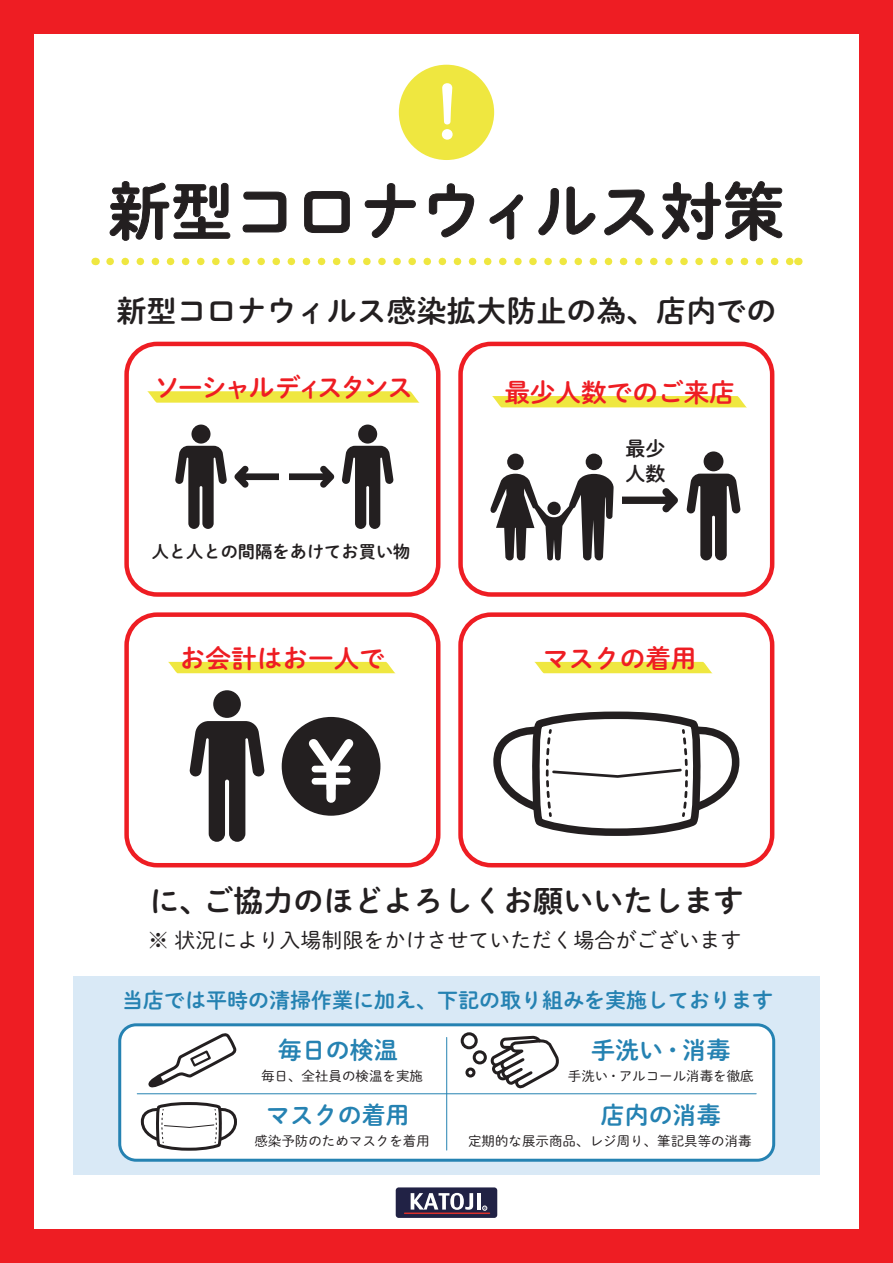
<style>
.page{position:relative;width:893px;height:1263px;background:#ee1d23}
.page>*{position:absolute;margin:0;border:0;box-sizing:border-box;transform-origin:0 0}
.t1{font:500 75.6px "Gotham Rounded";color:#fff}
.t2{font:70.95px "Shuei M Go Std B";color:#fff}
.t3{font:62.55px "Shuei M Go Std B";color:#231f20}
.t4{font:30px "Shuei M Go Std B";color:#231f20}
.t5{font:25.8px "Shuei M Go Std B";letter-spacing:-.09em;color:#ee1d23}
.t6{font:25.65px "Shuei M Go Std B";color:#ee1d23}
.t7{font:24px "Shuei M Go Std B";color:#2582b2}
.t8{font:21px "Shuei M Go Std B";color:#2582b2}
.t9{font:21px "Shuei M Go Std L";color:#231f20}
.t10{font:19.95px/24.9px "Shuei M Go Std B";color:#231f20}
.t11{font:17.25px "Shuei M Go Std B";color:#231f20}
.t12{font:13.5px "Shuei M Go Std L";color:#231f20}
</style>
<div class="page">
<div style="left:34px;top:34px;width:825px;height:1194px;background:#fff"></div>
<div style="left:124px;top:342px;width:316px;height:255px;border:4px solid #ee1d23;border-radius:31px"></div>
<div style="left:124px;top:612px;width:316px;height:255px;border:4px solid #ee1d23;border-radius:31px"></div>
<div style="left:458px;top:612px;width:316px;height:255px;border:4px solid #ee1d23;border-radius:31px"></div>
<div style="left:458px;top:342px;width:316px;height:255px;border:4px solid #ee1d23;border-radius:31px"></div>
<svg style="left:109px;top:181px;width:122px;height:60px"></svg>
<svg style="left:242px;top:191px;width:45px;height:42px"></svg>
<svg style="left:304px;top:191px;width:46px;height:42px"></svg>
<svg style="left:364px;top:183px;width:52px;height:55px"></svg>
<svg style="left:429px;top:183px;width:45px;height:55px"></svg>
<svg style="left:489px;top:194px;width:34px;height:46px"></svg>
<svg style="left:538px;top:186px;width:58px;height:50px"></svg>
<svg style="left:604px;top:189px;width:50px;height:47px"></svg>
<svg style="left:662px;top:181px;width:121px;height:60px"></svg>
<div style="left:399px;top:65px;width:95px;height:95px;background:#efe740;border-radius:50%"></div>
<div style="left:396px;top:1187px;width:101px;height:31px;background:#212245;border-radius:3px"></div>
<svg style="left:411px;top:1193px;width:62px;height:17px"></svg>
<hr style="left:477px;top:1193px;width:4px;height:16px;background:#fff">
<hr style="left:405px;top:1212px;width:84px;height:2px;background:#da312c">
<svg style="left:482px;top:1206px;width:5px;height:4px"></svg>
<svg style="left:110px;top:258px;width:680px;height:7px"></svg>
<svg style="left:234px;top:465px;width:100px;height:23px"></svg>
<svg style="left:175px;top:424px;width:52px;height:105px"></svg>
<svg style="left:342px;top:424px;width:52px;height:105px"></svg>
<svg style="left:686px;top:451px;width:55px;height:109px"></svg>
<svg style="left:189px;top:690px;width:76px;height:152px"></svg>
<div style="left:282px;top:717px;width:98px;height:99px;background:#231f20;border-radius:50%"></div>
<div style="left:326px;top:768px;width:10px;height:30px;background:#fff"></div>
<svg style="left:623px;top:488px;width:55px;height:24px"></svg>
<div style="left:279px;top:471px;width:10px;height:12px;background:#fff"></div>
<div style="left:507px;top:454px;width:17px;height:16px;background:#231f20;border-radius:50%"></div>
<div style="left:586px;top:454px;width:16px;height:16px;background:#231f20;border-radius:50%"></div>
<svg style="left:490px;top:474px;width:124px;height:86px"></svg>
<svg style="left:147px;top:391px;width:273px;height:12px;background:#f0e950"></svg>
<div style="left:492px;top:396px;width:255px;height:11px;background:#efe740"></div>
<div style="left:168px;top:662px;width:227px;height:11px;background:#efe740"></div>
<svg style="left:496px;top:711px;width:244px;height:125px"></svg>
<div style="left:534px;top:662px;width:178px;height:11px;background:#efe740"></div>
<div style="left:73px;top:976px;width:747px;height:198px;background:#d9e9f6"></div>
<div style="left:120px;top:1025px;width:654px;height:135px;background:#fff;border-radius:16px"></div>
<div style="left:118px;top:1023px;width:657px;height:139px;border:3px solid #2582b2;border-radius:16px"></div>
<svg style="left:140px;top:1102px;width:97px;height:49px"></svg>
<hr style="left:446px;top:1037px;width:1px;height:113px;background:#2582b2">
<hr style="left:137px;top:1093px;width:619px;height:1px;background:#2582b2">
<svg style="left:148px;top:1033px;width:88px;height:55px"></svg>
<div style="left:461px;top:1032px;width:17px;height:17px;border:3px solid #231f20;border-radius:50%"></div>
<div style="left:473px;top:1050px;width:14px;height:14px;border:3px solid #231f20;border-radius:50%"></div>
<div style="left:465px;top:1067px;width:10px;height:10px;border:3px solid #231f20;border-radius:50%"></div>
<svg style="left:490px;top:1035px;width:69px;height:54px"></svg>
<h2 class="t2" style="left:412px;top:60px;width:72px">！</h2>
<h3 class="t3" style="left:108px;top:165px;width:678px">新型コロナウィルス対策</h3>
<h3 class="t4" style="left:116px;top:288px;width:661px">新型コロナウィルス感染拡大防止の為、店内での</h3>
<h3 class="t5" style="left:154px;top:368px;width:260px">ソーシャルディスタンス</h3>
<h3 class="t6" style="left:504px;top:373px;width:232px">最少人数でのご来店</h3>
<p class="t11" style="left:152px;top:539px;width:260px">人と人との間隔をあけてお買い物</p>
<h3 class="t10" style="left:625px;top:435px;width:41px">最少人数</h3>
<h3 class="t6" style="left:180px;top:639px;width:207px">お会計はお一人で</h3>
<h3 class="t6" style="left:543px;top:639px;width:155px">マスクの着用</h3>
<h1 class="t1" style="left:305px;top:712px;width:53px">¥</h1>
<h3 class="t4" style="left:149px;top:878px;width:595px">に、ご協力のほどよろしくお願いいたします</h3>
<h3 class="t9" style="left:148px;top:925px;width:595px">※ 状況により入場制限をかけさせていただく場合がございます</h3>
<h3 class="t8" style="left:122px;top:985px;width:653px">当店では平時の清掃作業に加え、下記の取り組みを実施しております</h3>
<h3 class="t7" style="left:278px;top:1032px;width:121px">毎日の検温</h3>
<h3 class="t7" style="left:591px;top:1032px;width:141px">手洗い・消毒</h3>
<p class="t12" style="left:261px;top:1066px;width:163px">毎日、全社員の検温を実施</p>
<p class="t12" style="left:568px;top:1066px;width:187px">手洗い・アルコール消毒を徹底</p>
<h3 class="t7" style="left:266px;top:1097px;width:145px">マスクの着用</h3>
<h3 class="t7" style="left:601px;top:1097px;width:121px">店内の消毒</h3>
<p class="t12" style="left:254px;top:1131px;width:177px">感染予防のためマスクを着用</p>
<p class="t12" style="left:468px;top:1131px;width:285px">定期的な展示商品、レジ周り、筆記具等の消毒</p>
</div>
